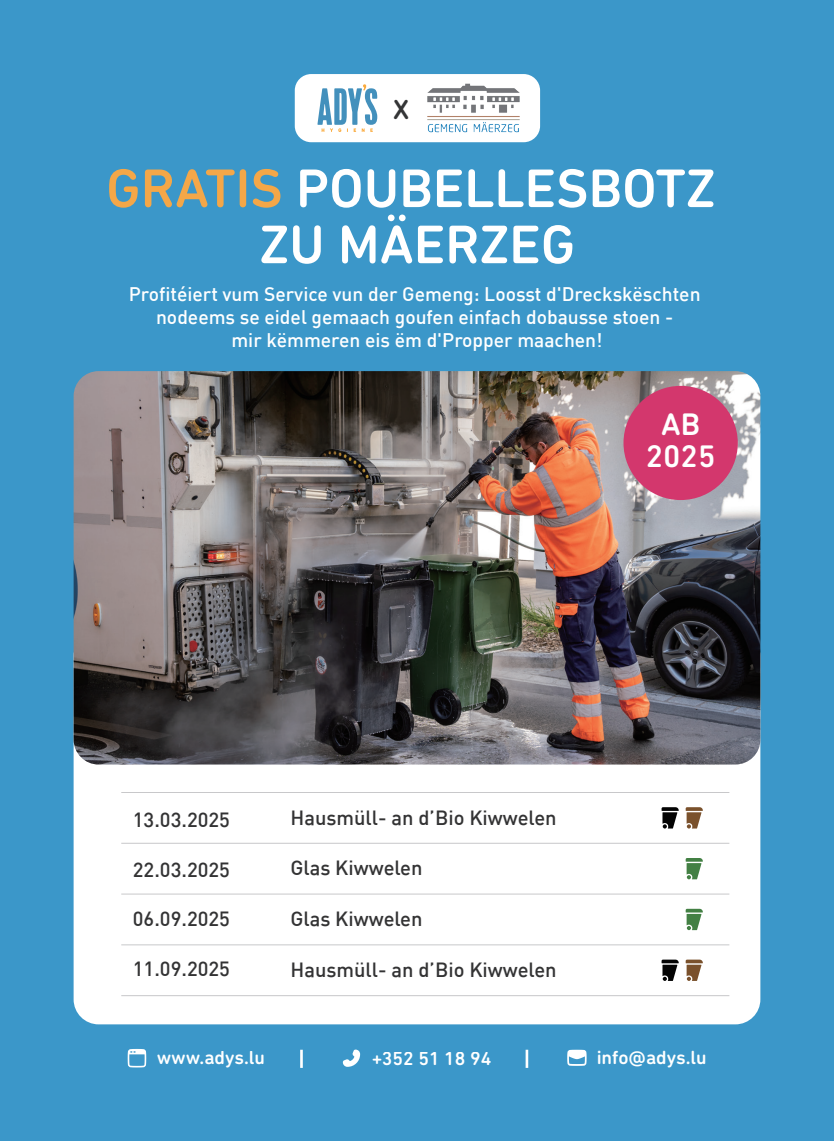
<style>
.page{position:relative;width:834px;height:1141px;background:#fff}
.page>*{position:absolute;margin:0;border:0;box-sizing:border-box;transform-origin:0 0}
.t1{font:500 55.3px/56.2px "DIN Next Rounded LT Pro";color:#fff;text-align:center}
.t2{font:500 31.68px/32.2px "DIN Next Rounded LT Pro";color:#fff;text-align:center}
.t3{font:500 28px "DIN Next Rounded LT Pro";color:#343536}
.t4{font:500 20.12px "DIN";color:#333334}
.t5{font:500 19.43px "DIN Next Rounded LT Pro";color:#fff}
.t6{font:500 19.25px/22.8px "DIN";color:#fff;text-align:center}
.s1{color:#f4a748}
</style>
<div class="page">
<div style="left:0;top:0;width:833px;height:1141px;background:#3b97c9"></div>
<div style="left:74px;top:631px;width:686px;height:393px;background:#fff;border-radius:25px"></div>
<svg style="left:128px;top:1049px;width:18px;height:18px"></svg>
<svg style="left:343px;top:1050px;width:17px;height:17px"></svg>
<svg style="left:567px;top:1050px;width:19px;height:16px"></svg>
<hr style="left:300px;top:1050px;width:3px;height:18px;background:#fff">
<hr style="left:525px;top:1050px;width:3px;height:18px;background:#fff">
<div style="left:295px;top:74px;width:245px;height:68px;background:#fff;border-radius:16px"></div>
<img style="left:427px;top:83px;width:93px;height:50px">
<svg style="left:317px;top:84px;width:60px;height:48px"></svg>
<img style="left:74px;top:371px;width:686px;height:394px">
<div style="left:623px;top:386px;width:114px;height:114px;background:#d3376d;border-radius:50%"></div>
<hr style="left:121px;top:792px;width:608px;height:1px;background:#8e8f93">
<hr style="left:121px;top:843px;width:608px;height:1px;background:#8e8f93">
<hr style="left:121px;top:894px;width:608px;height:1px;background:#8e8f93">
<hr style="left:121px;top:944px;width:608px;height:1px;background:#8e8f93">
<hr style="left:121px;top:995px;width:608px;height:1px;background:#8e8f93">
<svg style="left:661px;top:807px;width:17px;height:21px"></svg>
<svg style="left:661px;top:960px;width:17px;height:21px"></svg>
<svg style="left:685px;top:807px;width:17px;height:21px"></svg>
<svg style="left:685px;top:858px;width:17px;height:21px"></svg>
<svg style="left:685px;top:909px;width:17px;height:21px"></svg>
<svg style="left:685px;top:960px;width:17px;height:21px"></svg>
<h3 class="t3" style="left:393px;top:93px;width:18px">X</h3>
<h1 class="t1" style="left:106px;top:160px;width:610px"><span class="s1">GRATIS</span> POUBELLESBOTZ<br>ZU MÄERZEG</h1>
<p class="t6" style="left:129px;top:282px;width:573px">Profitéiert vum Service vun der Gemeng: Loosst d'Dreckskëschten nodeems se eidel gemaach goufen einfach dobausse stoen -<br>mir këmmeren eis ëm d'Propper maachen!</p>
<h2 class="t2" style="left:645px;top:408px;width:71px">AB<br>2025</h2>
<p class="t4" style="left:133px;top:807px;width:99px">13.03.2025</p>
<p class="t4" style="left:290px;top:804px;width:267px">Hausmüll- an d’Bio Kiwwelen</p>
<p class="t4" style="left:290px;top:855px;width:134px">Glas Kiwwelen</p>
<p class="t4" style="left:290px;top:906px;width:134px">Glas Kiwwelen</p>
<p class="t4" style="left:290px;top:957px;width:267px">Hausmüll- an d’Bio Kiwwelen</p>
<p class="t4" style="left:133px;top:856px;width:99px">22.03.2025</p>
<p class="t4" style="left:133px;top:906px;width:99px">06.09.2025</p>
<p class="t4" style="left:133px;top:956px;width:99px">11.09.2025</p>
<p class="t5" style="left:156px;top:1046px;width:110px">www.adys.lu</p>
<p class="t5" style="left:371px;top:1048px;width:122px">+352 51 18 94</p>
<p class="t5" style="left:596px;top:1046px;width:112px">info@adys.lu</p>
</div>
